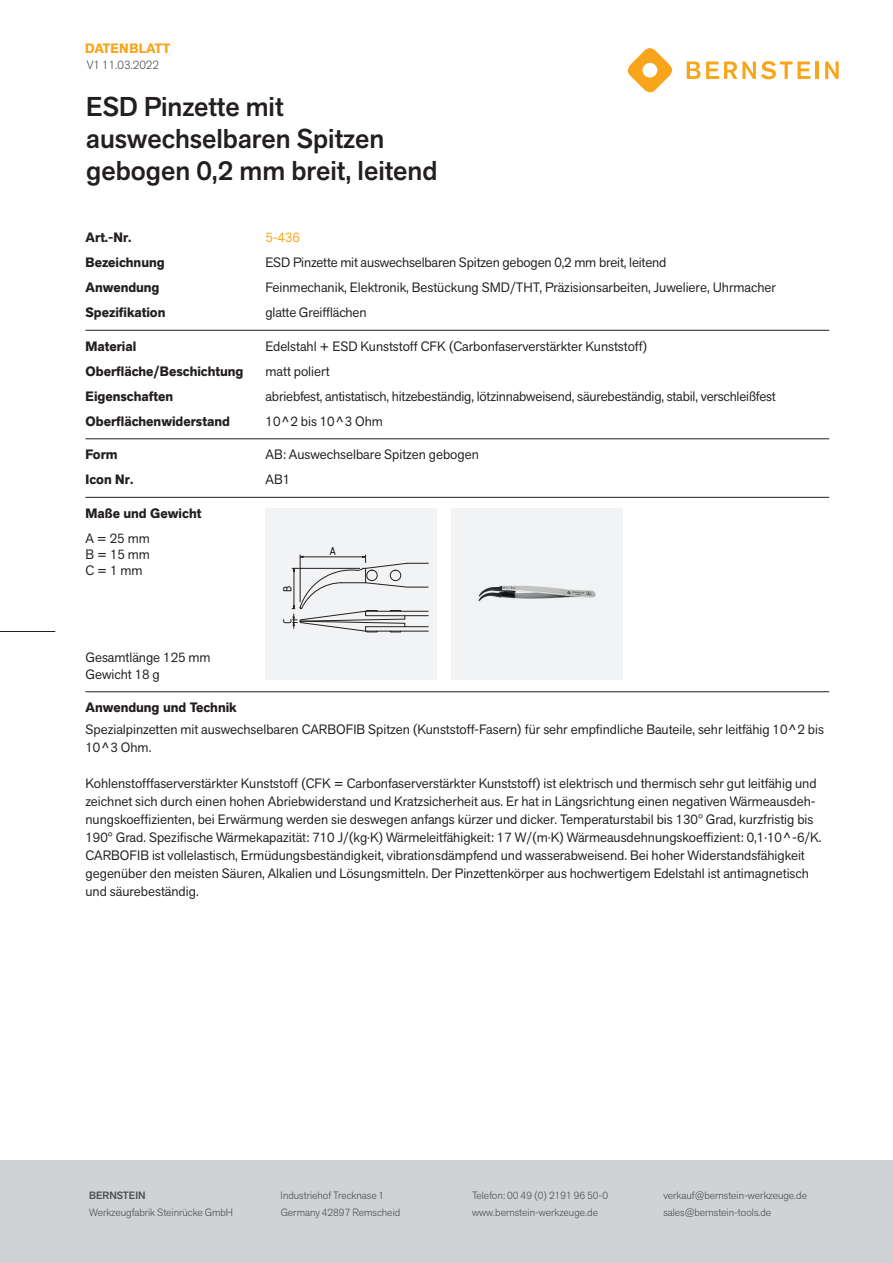
<style>
.page{position:relative;width:893px;height:1263px;background:#fff}
.page>*{position:absolute;margin:0;border:0;box-sizing:border-box;transform-origin:0 0}
.t1{font:500 27px/32.4px "Akzid Grtsk Next";color:#231f20}
.t2{font:13.5px/18px "Akzid Grtsk Next";color:#231f20}
.t3{font:700 13.5px "Akzid Grtsk Next";color:#231f20}
.t4{font:700 13.5px "Akzid Grtsk Next";letter-spacing:.01em;color:#f9a51b}
.t5{font:13.5px "Akzid Grtsk Next";color:#f9a51b}
.t6{font:12.6px "ISOCPEUR";color:#000001}
.t7{font:300 12px "Akzid Grtsk Next";color:#4b4c4d}
.t8{font:300 10.5px "Akzid Grtsk Next";color:#4b4c4d}
.t9{font:500 10.5px "Akzid Grtsk Next";color:#4b4c4d}
</style>
<div class="page">
<div style="left:0;top:1161px;width:893px;height:102px;background:#d1d2d4"></div>
<hr style="left:86px;top:330px;width:743px;height:1px;background:#231f20">
<hr style="left:86px;top:439px;width:743px;height:1px;background:#231f20">
<hr style="left:86px;top:497px;width:743px;height:1px;background:#231f20">
<hr style="left:86px;top:691px;width:743px;height:1px;background:#231f20">
<div style="left:451px;top:508px;width:171px;height:171px;background:#f2f3f4"></div>
<img style="left:478px;top:585px;width:118px;height:17px">
<div style="left:266px;top:508px;width:171px;height:172px;background:#f2f3f4"></div>
<svg style="left:292px;top:555px;width:137px;height:77px"></svg>
<svg style="left:627px;top:48px;width:45px;height:45px"></svg>
<svg style="left:687px;top:61px;width:123px;height:18px"></svg>
<hr style="left:815px;top:62px;width:4px;height:17px;background:#f9a51b">
<svg style="left:825px;top:62px;width:14px;height:17px"></svg>
<hr style="left:0;top:631px;width:55px;height:1px;background:#231f20">
<p class="t4" style="left:85px;top:39px;width:87px">DATENBLATT</p>
<p class="t7" style="left:87px;top:57px;width:74px">V1 11.03.2022</p>
<h1 class="t1" style="left:86px;top:90px;width:353px">ESD Pinzette mit auswechselbaren Spitzen gebogen 0,2 mm breit, leitend</h1>
<p class="t3" style="left:86px;top:229px;width:48px">Art.-Nr.</p>
<p class="t5" style="left:265px;top:229px;width:36px">5-436</p>
<p class="t3" style="left:86px;top:254px;width:81px">Bezeichnung</p>
<p class="t2" style="left:265px;top:253px;width:402px">ESD Pinzette mit auswechselbaren Spitzen gebogen 0,2 mm breit, leitend</p>
<p class="t3" style="left:86px;top:279px;width:76px">Anwendung</p>
<p class="t2" style="left:265px;top:278px;width:512px">Feinmechanik, Elektronik, Bestückung SMD/THT, Präzisionsarbeiten, Juweliere, Uhrmacher</p>
<p class="t3" style="left:86px;top:304px;width:81px">Spezifikation</p>
<p class="t2" style="left:265px;top:303px;width:102px">glatte Greifflächen</p>
<p class="t3" style="left:86px;top:337px;width:52px">Material</p>
<p class="t2" style="left:265px;top:337px;width:383px">Edelstahl + ESD Kunststoff CFK (Carbonfaserverstärkter Kunststoff)</p>
<p class="t3" style="left:86px;top:362px;width:159px">Oberfläche/Beschichtung</p>
<p class="t2" style="left:265px;top:362px;width:66px">matt poliert</p>
<p class="t3" style="left:86px;top:387px;width:89px">Eigenschaften</p>
<p class="t2" style="left:265px;top:387px;width:512px">abriebfest, antistatisch, hitzebeständig, lötzinnabweisend, säurebeständig, stabil, verschleißfest</p>
<p class="t3" style="left:86px;top:412px;width:146px">Oberflächenwiderstand</p>
<p class="t2" style="left:265px;top:412px;width:119px">10^2 bis 10^3 Ohm</p>
<p class="t3" style="left:86px;top:446px;width:34px">Form</p>
<p class="t2" style="left:265px;top:445px;width:215px">AB: Auswechselbare Spitzen gebogen</p>
<p class="t3" style="left:86px;top:471px;width:49px">Icon Nr.</p>
<p class="t2" style="left:265px;top:470px;width:26px">AB1</p>
<p class="t3" style="left:86px;top:504px;width:117px">Maße und Gewicht</p>
<p class="t6" style="left:329px;top:542px;width:9px">A</p>
<p class="t6" style="left:279px;top:592px;width:8px;rotate:-90deg">B</p>
<p class="t6" style="left:279px;top:624px;width:7px;rotate:-90deg">C</p>
<p class="t2" style="left:86px;top:530px;width:66px;line-height:16.2px;text-align:justify">A = 25 mm B = 15 mm C = 1 mm</p>
<p class="t2" style="left:86px;top:649px;width:127px;line-height:16.5px">Gesamtlänge 125 mm<br>Gewicht 18 g</p>
<p class="t3" style="left:86px;top:698px;width:153px">Anwendung und Technik</p>
<p class="t2" style="left:86px;top:720px;width:740px">Spezialpinzetten mit auswechselbaren CARBOFIB Spitzen (Kunststoff-Fasern) für sehr empfindliche Bauteile, sehr leitfähig 10^2 bis<br>10^3 Ohm.</p>
<p class="t2" style="left:86px;top:774px;width:738px">Kohlenstofffaserverstärkter Kunststoff (CFK = Carbonfaserverstärkter Kunststoff) ist elektrisch und thermisch sehr gut leitfähig und zeichnet sich durch einen hohen Abriebwiderstand und Kratzsicherheit aus. Er hat in Längsrichtung einen negativen Wärmeausdeh&shy;nungskoeffizienten, bei Erwärmung werden sie deswegen anfangs kürzer und dicker. Temperaturstabil bis 130° Grad, kurzfristig bis 190° Grad. Spezifische Wärmekapazität: 710 J/(kg·K) Wärmeleitfähigkeit: 17 W/(m·K) Wärmeausdehnungskoeffizient: 0,1·10^-6/K.<br>CARBOFIB ist vollelastisch, Ermüdungsbeständigkeit, vibrationsdämpfend und wasserabweisend. Bei hoher Widerstandsfähigkeit gegenüber den meisten Säuren, Alkalien und Lösungsmitteln. Der Pinzettenkörper aus hochwertigem Edelstahl ist antimagnetisch und säurebeständig.</p>
<p class="t9" style="left:89px;top:1189px;width:58px">BERNSTEIN</p>
<p class="t8" style="left:281px;top:1189px;width:105px">Industriehof Trecknase 1</p>
<p class="t8" style="left:472px;top:1189px;width:138px">Telefon: 00 49 (0) 2191 96 50-0</p>
<p class="t8" style="left:663px;top:1189px;width:145px">verkauf@bernstein-werkzeuge.de</p>
<p class="t8" style="left:89px;top:1205px;width:145px">Werkzeugfabrik Steinrücke GmbH</p>
<p class="t8" style="left:281px;top:1205px;width:121px">Germany 42897 Remscheid</p>
<p class="t8" style="left:472px;top:1205px;width:127px">www.bernstein-werkzeuge.de</p>
<p class="t8" style="left:663px;top:1205px;width:109px">sales@bernstein-tools.de</p>
</div>
